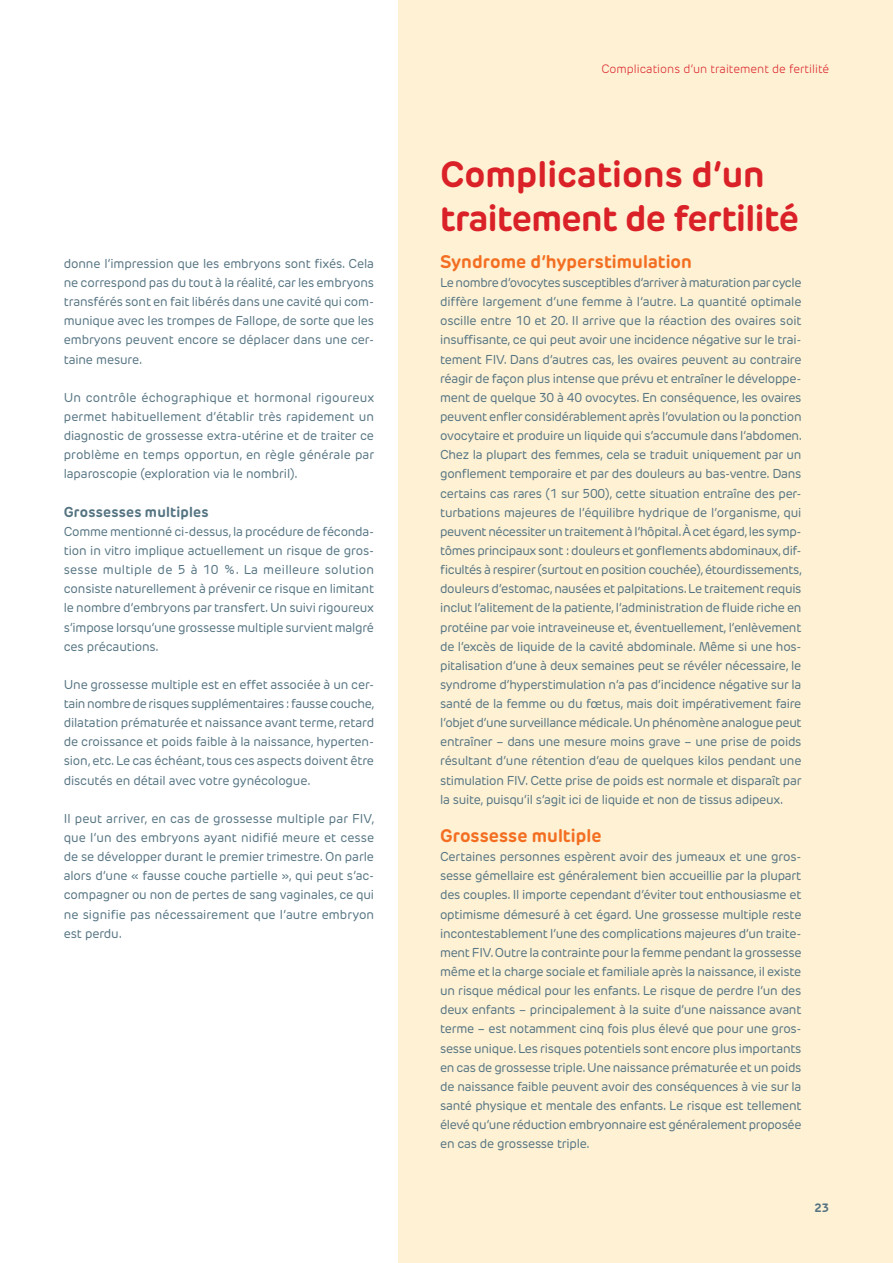
<style>
.page{position:relative;width:893px;height:1263px;background:#fff}
.page>*{position:absolute;margin:0;border:0;box-sizing:border-box;transform-origin:0 0}
.TITEL_N1{font:700 36px/43.2px "New Rubrik";letter-spacing:-.015em;color:#da2128}
.TITEL_N3{font:700 18px "New Rubrik";color:#f36e21}
.TITEL_N3-2{font:700 14.25px "New Rubrik";letter-spacing:.015em;color:#557482}
.BROODTEKST{font:12.75px/19.2px "New Rubrik";letter-spacing:-.01em;color:#557482;text-align:justify}
.t1{font:300 12px "New Rubrik";color:#da2128}
.t2{font:700 12px "New Rubrik";color:#557482}
</style>
<div class="page">
<div style="left:398px;top:0;width:495px;height:1263px;background:#fef1d4"></div>
<p class="BROODTEKST" style="left:64px;top:254px;width:312px">donne l’impression que les embryons sont fixés. Cela ne correspond pas du tout à la réalité, car les embryons transférés sont en fait libérés dans une cavité qui com&shy;munique avec les trompes de Fallope, de sorte que les embryons peuvent encore se déplacer dans une cer&shy;taine mesure.</p>
<p class="BROODTEKST" style="left:64px;top:388px;width:312px">Un contrôle échographique et hormonal rigoureux permet habituellement d’établir très rapidement un diagnostic de grossesse extra-utérine et de traiter ce problème en temps opportun, en règle générale par laparoscopie (exploration via le nombril).</p>
<p class="TITEL_N3-2" style="left:64px;top:503px;width:146px">Grossesses multiples</p>
<p class="BROODTEKST" style="left:64px;top:522px;width:312px">Comme mentionné ci-dessus, la procédure de féconda&shy;tion in vitro implique actuellement un risque de gros&shy;sesse multiple de 5 à 10 %. La meilleure solution consiste naturellement à prévenir ce risque en limitant le nombre d’embryons par transfert. Un suivi rigoureux s’impose lorsqu’une grossesse multiple survient malgré ces précautions.</p>
<p class="BROODTEKST" style="left:64px;top:675px;width:312px">Une grossesse multiple est en effet associée à un cer&shy;tain nombre de risques supplémentaires : fausse couche, dilatation prématurée et naissance avant terme, retard de croissance et poids faible à la naissance, hyperten&shy;sion, etc. Le cas échéant, tous ces aspects doivent être discutés en détail avec votre gynécologue.</p>
<p class="BROODTEKST" style="left:64px;top:809px;width:312px">Il peut arriver, en cas de grossesse multiple par FIV, que l’un des embryons ayant nidifié meure et cesse de se développer durant le premier trimestre. On parle alors d’une « fausse couche partielle », qui peut s’ac&shy;compagner ou non de pertes de sang vaginales, ce qui ne signifie pas nécessairement que l’autre embryon est perdu.</p>
<p class="t1" style="left:601px;top:62px;width:229px">Complications d’un traitement de fertilité</p>
<p class="TITEL_N1" style="left:440px;top:153px;width:360px">Complications d’un traitement de fertilité</p>
<p class="TITEL_N3" style="left:440px;top:250px;width:253px">Syndrome d’hyperstimulation</p>
<p class="BROODTEKST" style="left:440px;top:273px;width:364px">Le nombre d’ovocytes susceptibles d’arriver à maturation par cycle diffère largement d’une femme à l’autre. La quantité optimale oscille entre 10 et 20. Il arrive que la réaction des ovaires soit insuffisante, ce qui peut avoir une incidence négative sur le trai&shy;tement FIV. Dans d’autres cas, les ovaires peuvent au contraire réagir de façon plus intense que prévu et entraîner le développe&shy;ment de quelque 30 à 40 ovocytes. En conséquence, les ovaires peuvent enfler considérablement après l’ovulation ou la ponction ovocytaire et produire un liquide qui s’accumule dans l’abdomen.<br>Chez la plupart des femmes, cela se traduit uniquement par un gonflement temporaire et par des douleurs au bas-ventre. Dans certains cas rares (1 sur 500), cette situation entraîne des per&shy;turbations majeures de l’équilibre hydrique de l’organisme, qui peuvent nécessiter un traitement à l’hôpital. À cet égard, les symp&shy;tômes principaux sont : douleurs et gonflements abdominaux, dif&shy;ficultés à respirer (surtout en position couchée), étourdissements, douleurs d’estomac, nausées et palpitations. Le traitement requis inclut l’alitement de la patiente, l’administration de fluide riche en protéine par voie intraveineuse et, éventuellement, l’enlèvement de l’excès de liquide de la cavité abdominale. Même si une hos&shy;pitalisation d’une à deux semaines peut se révéler nécessaire, le syndrome d’hyperstimulation n’a pas d’incidence négative sur la santé de la femme ou du fœtus, mais doit impérativement faire l’objet d’une surveillance médicale. Un phénomène analogue peut entraîner – dans une mesure moins grave – une prise de poids résultant d’une rétention d’eau de quelques kilos pendant une stimulation FIV. Cette prise de poids est normale et disparaît par la suite, puisqu’il s’agit ici de liquide et non de tissus adipeux.</p>
<p class="TITEL_N3" style="left:440px;top:824px;width:163px">Grossesse multiple</p>
<p class="BROODTEKST" style="left:440px;top:847px;width:363px">Certaines personnes espèrent avoir des jumeaux et une gros&shy;sesse gémellaire est généralement bien accueillie par la plupart des couples. Il importe cependant d’éviter tout enthousiasme et optimisme démesuré à cet égard. Une grossesse multiple reste incontestablement l’une des complications majeures d’un traite&shy;ment FIV. Outre la contrainte pour la femme pendant la grossesse même et la charge sociale et familiale après la naissance, il existe un risque médical pour les enfants. Le risque de perdre l’un des deux enfants – principalement à la suite d’une naissance avant terme – est notamment cinq fois plus élevé que pour une gros&shy;sesse unique. Les risques potentiels sont encore plus importants en cas de grossesse triple. Une naissance prématurée et un poids de naissance faible peuvent avoir des conséquences à vie sur la santé physique et mentale des enfants. Le risque est tellement élevé qu’une réduction embryonnaire est généralement proposée en cas de grossesse triple.</p>
<p class="t2" style="left:814px;top:1200px;width:16px">23</p>
</div>
